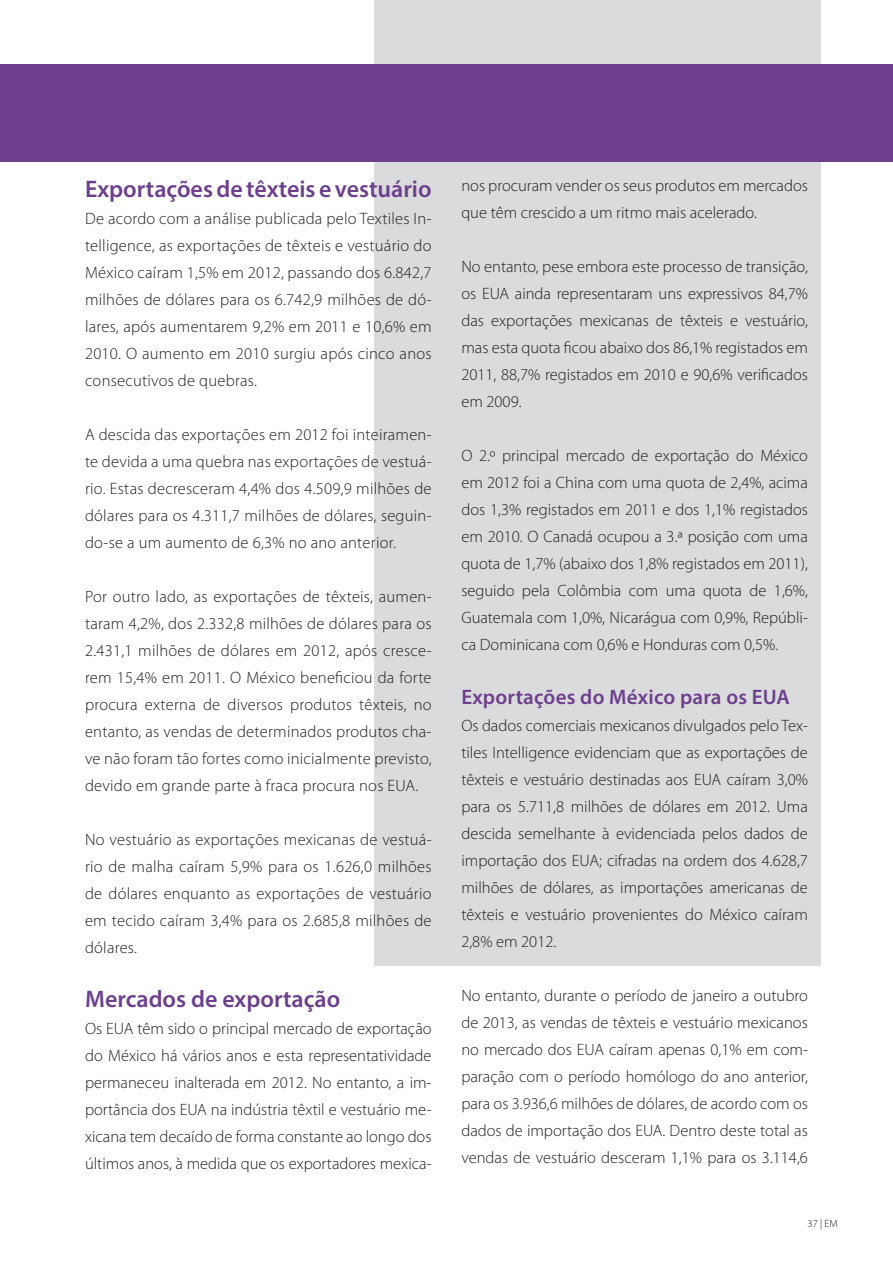
<style>
.page{position:relative;width:893px;height:1263px;background:#fff}
.page>*{position:absolute;margin:0;border:0;box-sizing:border-box;transform-origin:0 0}
.t1{font:600 24px "Myriad Pro";color:#6d3f8d}
.t2{font:600 21px "Myriad Pro";letter-spacing:.01em;color:#6d3f8d}
.t3{font:300 16.5px/27px "Myriad Pro";color:#231f20;text-align:justify}
.t4{font:300 10.5px "Myriad Pro";color:#231f20}
</style>
<div class="page">
<div style="left:374px;top:0;width:447px;height:966px;background:#dadbdc"></div>
<div style="left:0;top:64px;width:893px;height:98px;background:#6d3f8d"></div>
<h1 class="t1" style="left:85px;top:173px;width:348px">Exportações de têxteis e vestuário</h1>
<p class="t3" style="left:85px;top:205px;width:348px">De acordo com a análise publicada pelo Textiles In&shy;telligence, as exportações de têxteis e vestuário do México caíram 1,5% em 2012, passando dos 6.842,7 milhões de dólares para os 6.742,9 milhões de dó&shy;lares, após aumentarem 9,2% em 2011 e 10,6% em 2010. O aumento em 2010 surgiu após cinco anos consecutivos de quebras.</p>
<p class="t3" style="left:85px;top:421px;width:348px">A descida das exportações em 2012 foi inteiramen&shy;te devida a uma quebra nas exportações de vestuá&shy;rio. Estas decresceram 4,4% dos 4.509,9 milhões de dólares para os 4.311,7 milhões de dólares, seguin&shy;do-se a um aumento de 6,3% no ano anterior.</p>
<p class="t3" style="left:85px;top:583px;width:348px">Por outro lado, as exportações de têxteis, aumen&shy;taram 4,2%, dos 2.332,8 milhões de dólares para os 2.431,1 milhões de dólares em 2012, após cresce&shy;rem 15,4% em 2011. O México beneficiou da forte procura externa de diversos produtos têxteis, no entanto, as vendas de determinados produtos cha&shy;ve não foram tão fortes como inicialmente previsto, devido em grande parte à fraca procura nos EUA.</p>
<p class="t3" style="left:85px;top:826px;width:348px">No vestuário as exportações mexicanas de vestuá&shy;rio de malha caíram 5,9% para os 1.626,0 milhões de dólares enquanto as exportações de vestuário em tecido caíram 3,4% para os 2.685,8 milhões de dólares.</p>
<h1 class="t1" style="left:85px;top:983px;width:257px">Mercados de exportação</h1>
<p class="t3" style="left:85px;top:1015px;width:348px">Os EUA têm sido o principal mercado de exportação do México há vários anos e esta representatividade permaneceu inalterada em 2012. No entanto, a im&shy;portância dos EUA na indústria têxtil e vestuário me&shy;xicana tem decaído de forma constante ao longo dos últimos anos, à medida que os exportadores mexica-</p>
<p class="t3" style="left:461px;top:172px;width:348px">nos procuram vender os seus produtos em mercados que têm crescido a um ritmo mais acelerado.</p>
<p class="t3" style="left:461px;top:253px;width:348px">No entanto, pese embora este processo de transição, os EUA ainda representaram uns expressivos 84,7% das exportações mexicanas de têxteis e vestuário, mas esta quota ficou abaixo dos 86,1% registados em 2011, 88,7% registados em 2010 e 90,6% verificados em 2009.</p>
<p class="t3" style="left:461px;top:442px;width:348px">O 2.º principal mercado de exportação do México em 2012 foi a China com uma quota de 2,4%, acima dos 1,3% registados em 2011 e dos 1,1% registados em 2010. O Canadá ocupou a 3.ª posição com uma quota de 1,7% (abaixo dos 1,8% registados em 2011), seguido pela Colômbia com uma quota de 1,6%, Guatemala com 1,0%, Nicarágua com 0,9%, Repúbli&shy;ca Dominicana com 0,6% e Honduras com 0,5%.</p>
<p class="t2" style="left:461px;top:684px;width:330px">Exportações do México para os EUA</p>
<p class="t3" style="left:461px;top:712px;width:348px">Os dados comerciais mexicanos divulgados pelo Tex&shy;tiles Intelligence evidenciam que as exportações de têxteis e vestuário destinadas aos EUA caíram 3,0% para os 5.711,8 milhões de dólares em 2012. Uma descida semelhante à evidenciada pelos dados de importação dos EUA; cifradas na ordem dos 4.628,7 milhões de dólares, as importações americanas de têxteis e vestuário provenientes do México caíram 2,8% em 2012.</p>
<p class="t3" style="left:461px;top:982px;width:348px">No entanto, durante o período de janeiro a outubro de 2013, as vendas de têxteis e vestuário mexicanos no mercado dos EUA caíram apenas 0,1% em com&shy;paração com o período homólogo do ano anterior, para os 3.936,6 milhões de dólares, de acordo com os dados de importação dos EUA. Dentro deste total as vendas de vestuário desceram 1,1% para os 3.114,6</p>
<p class="t4" style="left:808px;top:1218px;width:32px">37 | EM</p>
</div>
